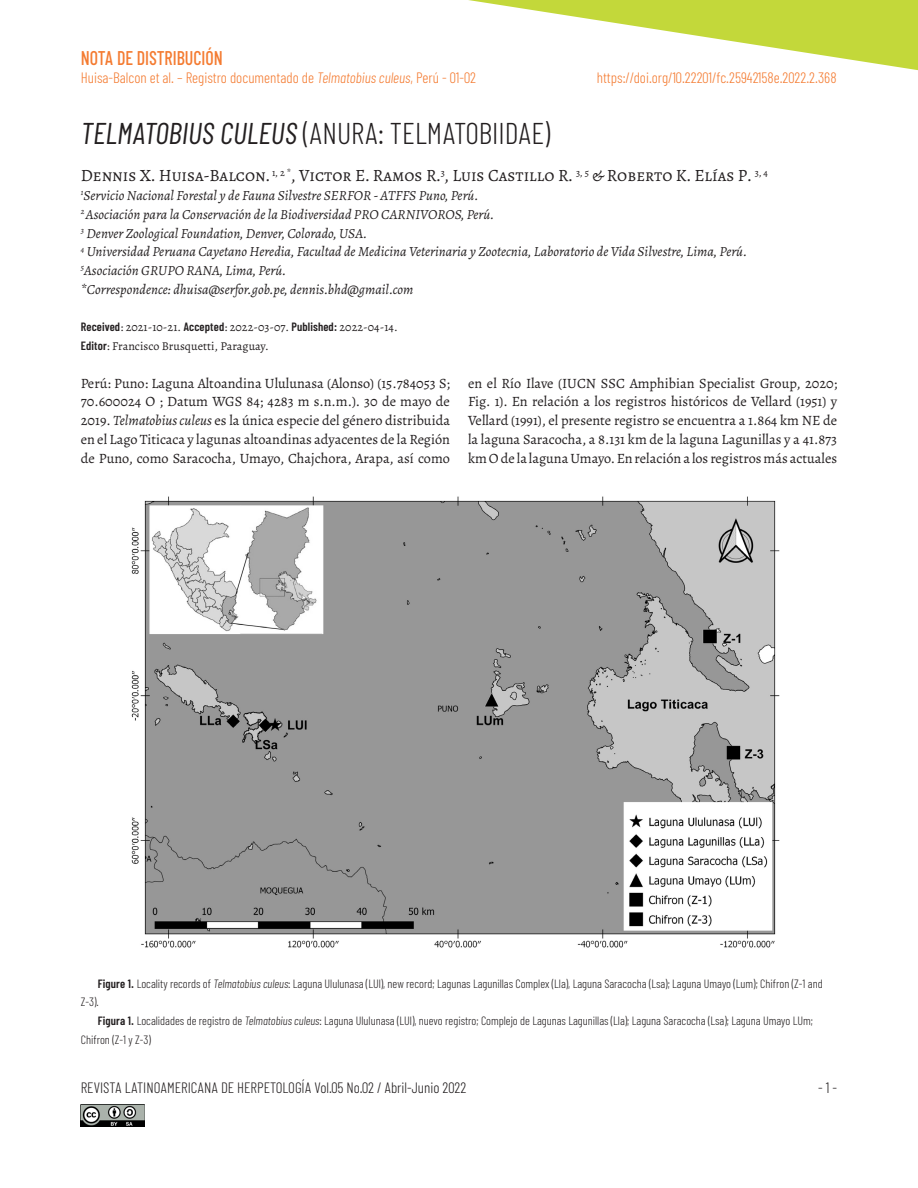
<style>
.page{position:relative;width:918px;height:1188px;background:#fff}
.page>*{position:absolute;margin:0;border:0;box-sizing:border-box;transform-origin:0 0}
._00-NOMBRE_ART{font:300 30px "Barlow Condensed";color:#231f20}
._04-HEAD_SECCION{font:500 19.8px "Barlow Condensed";color:#f47b31;scale:.91 1}
._01-autores_articulo{font:17.25px "Alegreya SC";color:#231f20}
._04-HEAD_izquierda{font:300 15px "Barlow Condensed";color:#f47b31}
._04-FOOT_izq{font:300 15px "Barlow Condensed";color:#231f20}
._04-folio{font:300 15px "Barlow Condensed";color:#231f20}
._02-txt_Artículo_1B{font:14.25px/18.8px "Alegreya";color:#231f20;text-align:justify}
._01-autores_notas{font:italic 13.95px "Alegreya";letter-spacing:.005em;color:#231f20}
._02-txt_pie_de_Foto{font:300 12px/18.8px "Barlow Condensed";color:#231f20}
._01-Reception_date{font:12px "Alegreya";letter-spacing:.005em;color:#231f20}
.s1{font-style:italic}
.s2{font-weight:400;font-style:italic}
.s3{font-family:"Barlow Condensed";font-weight:600}
.s4{font-weight:600}
</style>
<div class="page">
<img style="left:80px;top:1104px;width:64px;height:23px">
<svg style="left:468px;top:0;width:450px;height:70px"></svg>
<img style="left:131px;top:496px;width:649px;height:452px">
<p class="_04-HEAD_SECCION" style="left:81px;top:45px;width:158px">NOTA DE DISTRIBUCIÓN</p>
<p class="_04-HEAD_izquierda" style="left:81px;top:68px;width:397px">Huisa-Balcon et al. – Registro documentado de <span class="s1">Telmatobius culeus</span>, Perú - 01-02</p>
<p class="_04-HEAD_izquierda" style="left:597px;top:68px;width:241px">https://doi.org/10.22201/fc.25942158e.2022.2.368</p>
<p class="_00-NOMBRE_ART" style="left:81px;top:114px;width:471px"><span class="s2">TELMATOBIUS CULEUS</span> (ANURA: TELMATOBIIDAE)</p>
<p class="_01-autores_articulo" style="left:81px;top:165px;width:689px">Dennis X. Huisa-Balcon. <sup>1,</sup> <sup>2</sup> <sup>*</sup>, Victor E. Ramos R.<sup>3</sup>, Luis Castillo R. <sup>3,</sup> <sup>5</sup> &amp; Roberto K. Elías P. <sup>3,</sup> <sup>4</sup></p>
<p class="_01-autores_notas" style="left:81px;top:186px;width:399px"><sup>1</sup>Servicio Nacional Forestal y de Fauna Silvestre SERFOR - ATFFS Puno, Perú.</p>
<p class="_01-autores_notas" style="left:81px;top:205px;width:415px"><sup>2</sup> Asociación para la Conservación de la Biodiversidad PRO CARNIVOROS, Perú.</p>
<p class="_01-autores_notas" style="left:81px;top:224px;width:288px"><sup>3</sup> Denver Zoological Foundation, Denver, Colorado, USA.</p>
<p class="_01-autores_notas" style="left:81px;top:242px;width:668px"><sup>4</sup> Universidad Peruana Cayetano Heredia, Facultad de Medicina Veterinaria y Zootecnia, Laboratorio de Vida Silvestre, Lima, Perú.</p>
<p class="_01-autores_notas" style="left:81px;top:261px;width:207px"><sup>5</sup>Asociación GRUPO RANA, Lima, Perú.</p>
<p class="_01-autores_notas" style="left:81px;top:280px;width:334px">*Correspondence: dhuisa@serfor.gob.pe, dennis.bhd@gmail.com</p>
<p class="_01-Reception_date" style="left:81px;top:320px;width:318px"><span class="s3">Received</span>: 2021-10-21. <span class="s3">Accepted</span>: 2022-03-07. <span class="s3">Published:</span> 2022-04-14.</p>
<p class="_01-Reception_date" style="left:81px;top:339px;width:190px"><span class="s3">Editor</span>: Francisco Brusquetti, Paraguay.</p>
<p class="_02-txt_Artículo_1B" style="left:81px;top:373px;width:371px">Perú: Puno: Laguna Altoandina Ululunasa (Alonso) (15.784053 S; 70.600024 O ; Datum WGS 84; 4283 m s.n.m.). 30 de mayo de 2019. <span class="s1">Telmatobius culeus</span> es la única especie del género distribuida en el Lago Titicaca y lagunas altoandinas adyacentes de la Región de Puno, como Saracocha, Umayo, Chajchora, Arapa, así como</p>
<p class="_02-txt_Artículo_1B" style="left:468px;top:373px;width:371px">en el Río Ilave (IUCN SSC Amphibian Specialist Group, 2020; Fig. 1). En relación a los registros históricos de Vellard (1951) y Vellard (1991), el presente registro se encuentra a 1.864 km NE de la laguna Saracocha, a 8.131 km de la laguna Lagunillas y a 41.873 km O de la laguna Umayo. En relación a los registros más actuales</p>
<p class="_02-txt_pie_de_Foto" style="left:81px;top:974px;width:744px;text-indent:17px"><span class="s4">Figure 1.</span> Locality records of <span class="s1">Telmatobius culeus</span>: Laguna Ululunasa (LUl), new record; Lagunas Lagunillas Complex (Lla), Laguna Saracocha (Lsa); Laguna Umayo (Lum); Chifron (Z-1 and<br>Z-3).</p>
<p class="_02-txt_pie_de_Foto" style="left:81px;top:1011px;width:734px;text-indent:17px"><span class="s4">Figura 1.</span> Localidades de registro de <span class="s1">Telmatobius culeus</span>: Laguna Ululunasa (LUl), nuevo registro; Complejo de Lagunas Lagunillas (Lla); Laguna Saracocha (Lsa); Laguna Umayo LUm;<br>Chifron (Z-1 y Z-3)</p>
<p class="_04-FOOT_izq" style="left:81px;top:1079px;width:387px">REVISTA LATINOAMERICANA DE HERPETOLOGÍA Vol.05 No.02 / Abril-Junio 2022</p>
<p class="_04-folio" style="left:818px;top:1079px;width:20px">- 1 -</p>
</div>
